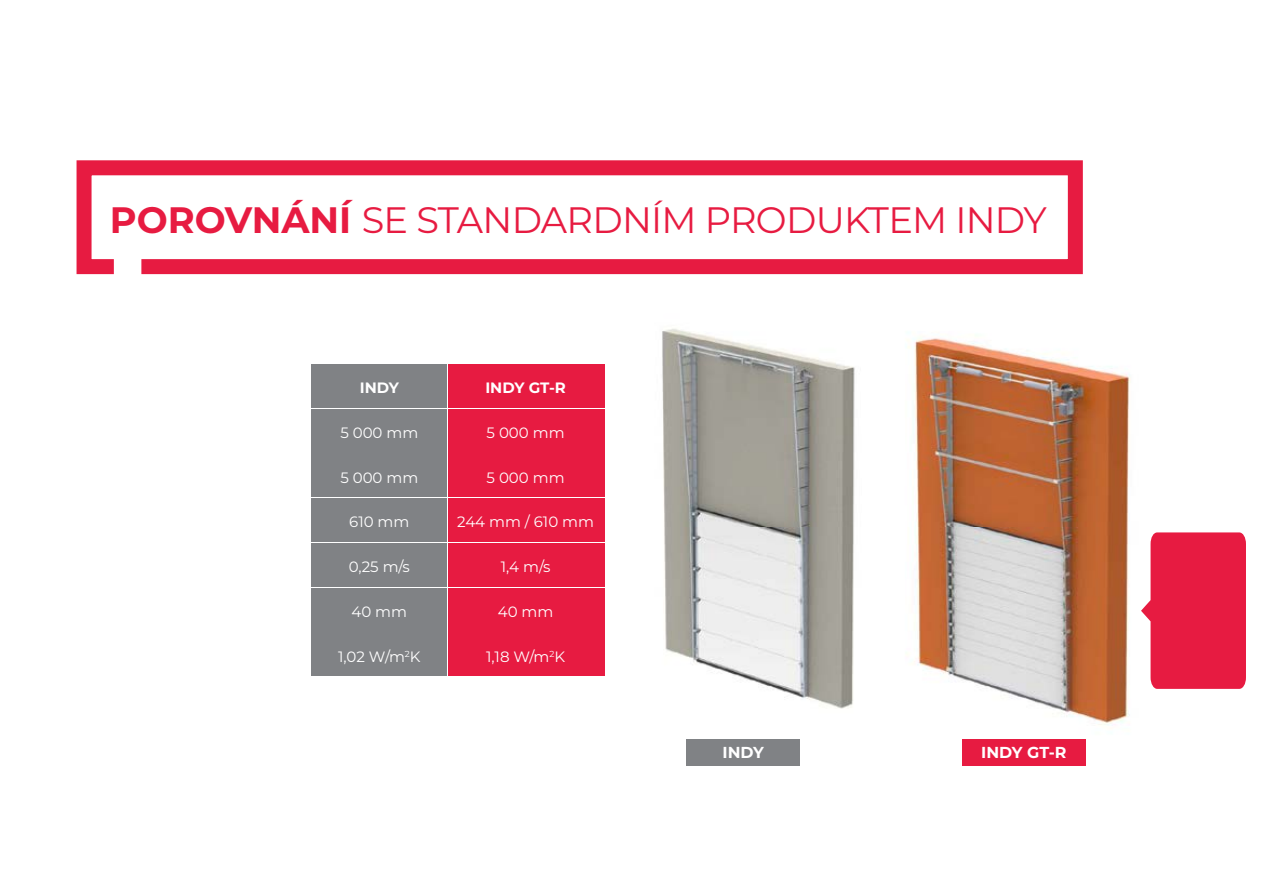
<style>
.page{position:relative;width:1263px;height:893px;background:#fff}
.page>*{position:absolute;margin:0;border:0;box-sizing:border-box;transform-origin:0 0}
.t1{font:36.75px "Montserrat";letter-spacing:-.02em;color:#e71b41}
.t2{font:700 15.9px "Montserrat";color:#fff}
.t3{font:15px "Montserrat";color:#fff}
.t4{font:700 15px "Montserrat";color:#fff}
.s1{font-weight:700}
</style>
<div class="page">
<svg style="left:311px;top:364px;width:232px;height:312px;background:#aa5a6b"></svg>
<img style="left:543px;top:328px;width:588px;height:438px">
<hr style="left:447px;top:363px;width:1px;height:314px;background:#fff">
<hr style="left:605px;top:363px;width:1px;height:314px;background:#fff">
<hr style="left:86px;top:676px;width:520px;height:1px;background:#fff">
<svg style="left:1141px;top:532px;width:105px;height:157px;background:#e93052"></svg>
<svg style="left:76px;top:160px;width:1007px;height:115px"></svg>
<div style="left:687px;top:739px;width:113px;height:27px;background:#808285"></div>
<div style="left:962px;top:739px;width:123px;height:27px;background:#e71b41"></div>
<p class="t1" style="left:110px;top:195px;width:938px"><span class="s1">POROVNÁNÍ</span> SE STANDARDNÍM PRODUKTEM INDY</p>
<p class="t4" style="left:360px;top:377px;width:41px">INDY</p>
<p class="t3" style="left:340px;top:422px;width:79px">5 000 mm</p>
<p class="t3" style="left:340px;top:467px;width:79px">5 000 mm</p>
<p class="t3" style="left:349px;top:512px;width:62px">610 mm</p>
<p class="t3" style="left:349px;top:556px;width:63px">0,25 m/s</p>
<p class="t3" style="left:351px;top:601px;width:57px">40 mm</p>
<p class="t3" style="left:338px;top:646px;width:84px">1,02 W/m<sup>2</sup>K</p>
<p class="t4" style="left:485px;top:377px;width:82px">INDY GT-R</p>
<p class="t3" style="left:487px;top:422px;width:79px">5 000 mm</p>
<p class="t3" style="left:487px;top:467px;width:79px">5 000 mm</p>
<p class="t3" style="left:457px;top:512px;width:138px">244 mm / 610 mm</p>
<p class="t3" style="left:501px;top:556px;width:51px">1,4 m/s</p>
<p class="t3" style="left:498px;top:601px;width:57px">40 mm</p>
<p class="t3" style="left:486px;top:646px;width:80px">1,18 W/m<sup>2</sup>K</p>
<p class="t2" style="left:722px;top:741px;width:43px">INDY</p>
<p class="t2" style="left:981px;top:741px;width:87px">INDY GT-R</p>
</div>
